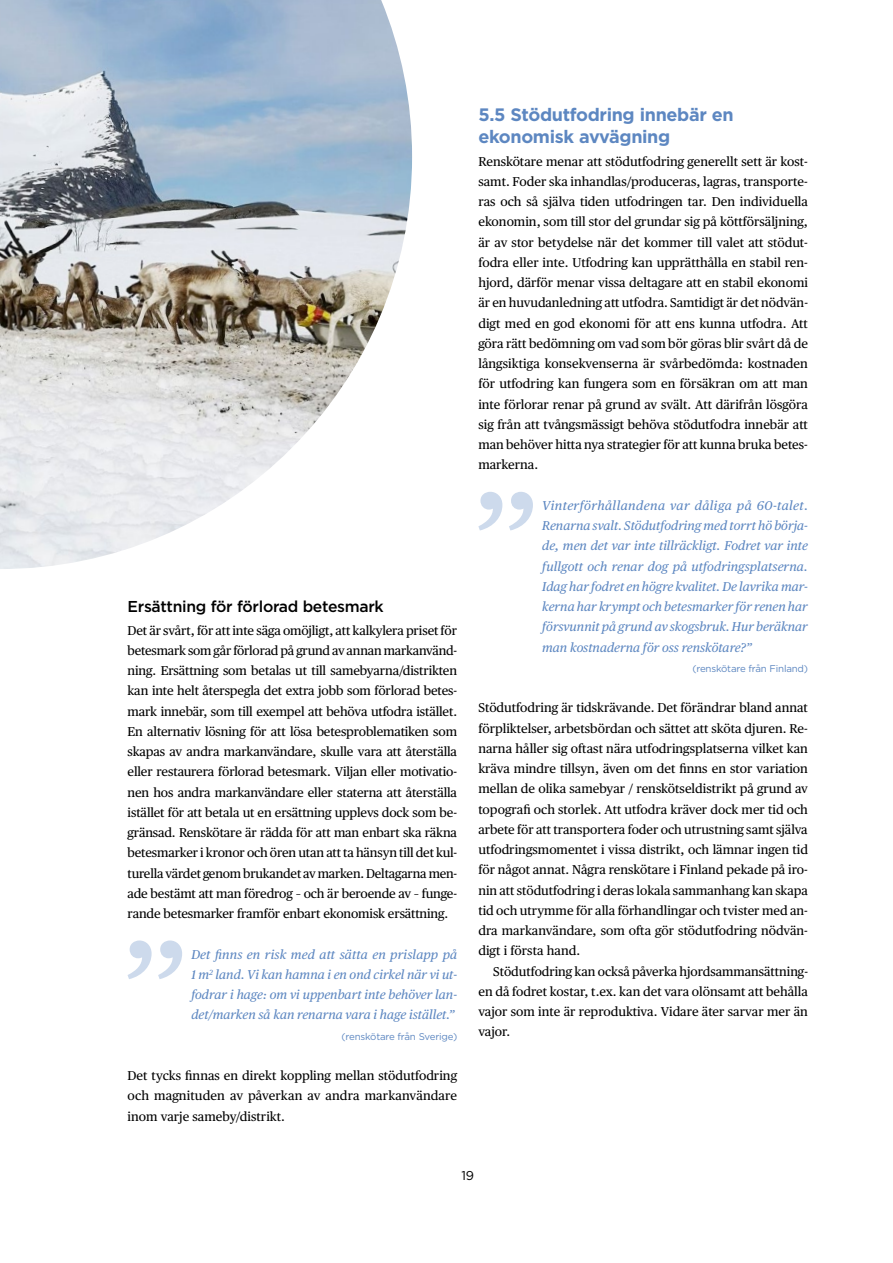
<style>
.page{position:relative;width:893px;height:1263px;background:#fff}
.page>*{position:absolute;margin:0;border:0;box-sizing:border-box;transform-origin:0 0}
.Rubrik_2{font:700 18px/22.5px "Gotham 20";color:#5d87c1}
.Rubrik_3{font:500 15.75px "Gotham 20";color:#000}
.Brödtext_Publico{font:12.75px/20.2px "Publico Text";color:#000;text-align:justify}
.citat{font:italic 12.75px/20.2px "Publico Text";color:#5d87c1;text-align:justify}
.Brödtext_Publico_ind{font:12.75px/20.2px "Publico Text";color:#000;text-align:justify}
.t1{font:12.75px "Gotham 20";color:#000}
.citat_namn{font:9.75px "Gotham 20";color:#5d87c1}
</style>
<div class="page">
<svg style="left:128px;top:940px;width:54px;height:39px"></svg>
<svg style="left:478px;top:492px;width:55px;height:38px"></svg>
<img style="left:0;top:0;width:412px;height:569px">
<p class="Rubrik_3" style="left:128px;top:596px;width:257px">Ersättning för förlorad betesmark</p>
<p class="Brödtext_Publico" style="left:128px;top:619px;width:331px">Det är svårt, för att inte säga omöjligt, att kalkylera priset för betesmark som går förlorad på grund av annan markanvänd&shy;ning. Ersättning som betalas ut till samebyarna/distrikten kan inte helt återspegla det extra jobb som förlorad betes&shy;mark innebär, som till exempel att behöva utfodra istället.<br>En alternativ lösning för att lösa betesproblematiken som skapas av andra markanvändare, skulle vara att återställa eller restaurera förlorad betesmark. Viljan eller motivatio&shy;nen hos andra markanvändare eller staterna att återställa istället för att betala ut en ersättning upplevs dock som be&shy;gränsad. Renskötare är rädda för att man enbart ska räkna betesmarker i kronor och ören utan att ta hänsyn till det kul&shy;turella värdet genom brukandet av marken. Deltagarna men&shy;ade bestämt att man föredrog – och är beroende av – funge&shy;rande betesmarker framför enbart ekonomisk ersättning.</p>
<p class="citat" style="left:191px;top:943px;width:267px">Det finns en risk med att sätta en prislapp på 1 m<sup>2</sup> land. Vi kan hamna i en ond cirkel när vi ut&shy;fodrar i hage: om vi uppenbart inte behöver lan&shy;det/marken så kan renarna vara i hage istället.”</p>
<p class="citat_namn" style="left:342px;top:1030px;width:117px">(renskötare från Sverige)</p>
<p class="Brödtext_Publico" style="left:128px;top:1065px;width:331px">Det tycks finnas en direkt koppling mellan stödutfodring och magnituden av påverkan av andra markanvändare inom varje sameby/distrikt.</p>
<p class="Rubrik_2" style="left:478px;top:103px;width:257px">5.5 Stödutfodring innebär en ekonomisk avvägning</p>
<p class="Brödtext_Publico" style="left:478px;top:150px;width:331px">Renskötare menar att stödutfodring generellt sett är kost&shy;samt. Foder ska inhandlas/produceras, lagras, transporte&shy;ras och så själva tiden utfodringen tar. Den individuella ekonomin, som till stor del grundar sig på köttförsäljning, är av stor betydelse när det kommer till valet att stödut&shy;fodra eller inte. Utfodring kan upprätthålla en stabil ren&shy;hjord, därför menar vissa deltagare att en stabil ekonomi är en huvudanledning att utfodra. Samtidigt är det nödvän&shy;digt med en god ekonomi för att ens kunna utfodra. Att göra rätt bedömning om vad som bör göras blir svårt då de långsiktiga konsekvenserna är svårbedömda: kostnaden för utfodring kan fungera som en försäkran om att man inte förlorar renar på grund av svält. Att därifrån lösgöra sig från att tvångsmässigt behöva stödutfodra innebär att man behöver hitta nya strategier för att kunna bruka betes&shy;markerna.</p>
<p class="citat" style="left:542px;top:495px;width:267px">Vinterförhållandena var dåliga på 60-talet.<br>Renarna svalt. Stödutfodring med torrt hö börja&shy;de, men det var inte tillräckligt. Fodret var inte fullgott och renar dog på utfodringsplatserna.<br>Idag har fodret en högre kvalitet. De lavrika mar&shy;kerna har krympt och betesmarker för renen har försvunnit på grund av skogsbruk. Hur beräknar man kostnaderna för oss renskötare?”</p>
<p class="citat_namn" style="left:692px;top:662px;width:117px">(renskötare från Finland)</p>
<p class="Brödtext_Publico" style="left:478px;top:697px;width:331px">Stödutfodring är tidskrävande. Det förändrar bland annat förpliktelser, arbetsbördan och sättet att sköta djuren. Re&shy;narna håller sig oftast nära utfodringsplatserna vilket kan kräva mindre tillsyn, även om det finns en stor variation mellan de olika samebyar / renskötseldistrikt på grund av topografi och storlek. Att utfodra kräver dock mer tid och arbete för att transportera foder och utrustning samt själva utfodringsmomentet i vissa distrikt, och lämnar ingen tid för något annat. Några renskötare i Finland pekade på iro&shy;nin att stödutfodring i deras lokala sammanhang kan skapa tid och utrymme för alla förhandlingar och tvister med an&shy;dra markanvändare, som ofta gör stödutfodring nödvän&shy;digt i första hand.</p>
<p class="Brödtext_Publico_ind" style="left:478px;top:960px;width:331px;text-indent:15px">Stödutfodring kan också påverka hjordsammansättning&shy;en då fodret kostar, t.ex. kan det vara olönsamt att behålla vajor som inte är reproduktiva. Vidare äter sarvar mer än vajor.</p>
<p class="t1" style="left:462px;top:1168px;width:14px">19</p>
</div>
